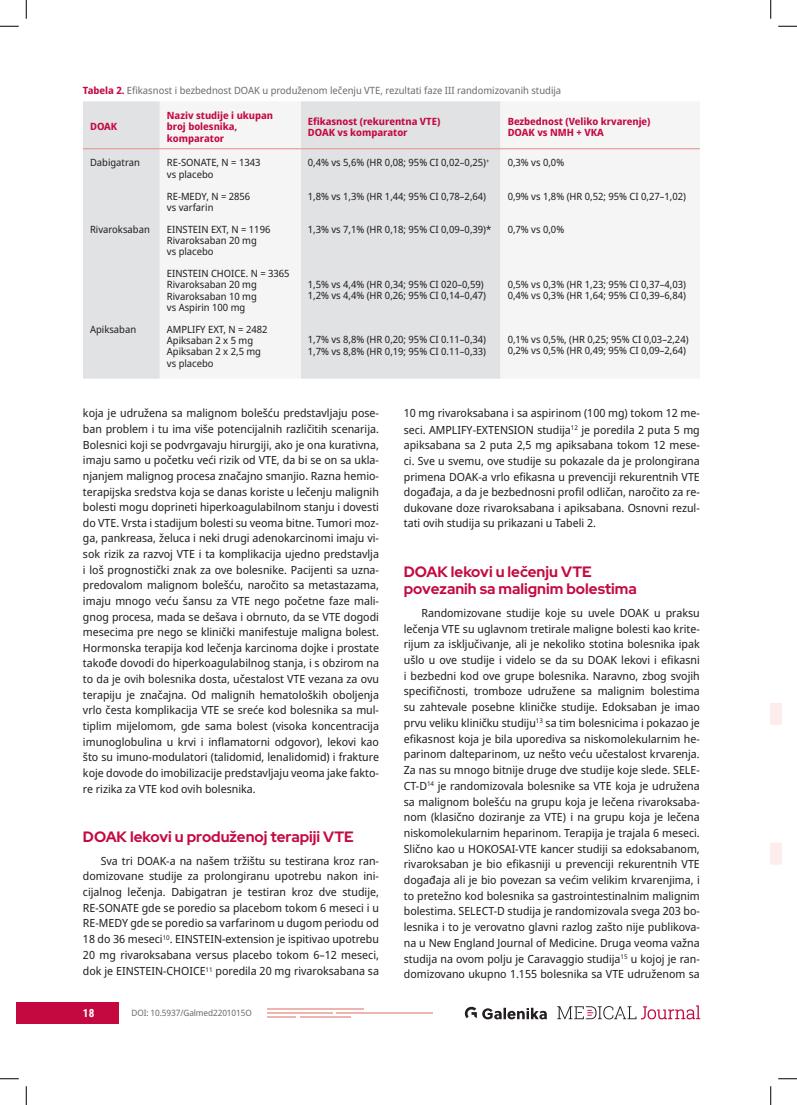
<style>
.page{position:relative;width:797px;height:1105px;background:#fff}
.page>*{position:absolute;margin:0;border:0;box-sizing:border-box;transform-origin:0 0}
.Podnaslov{font:700 15px/17.5px "Red Hat Display";color:#c40941}
.Paragraf_-_Glavni{font:11.25px/15.8px "Noto Sans Display";color:#231f20;text-align:justify}
.t1{font:700 11.25px "Roboto Condensed";color:#fff}
.Paragraf_-_Tabela{font:10px/11.2px "Noto Sans Display";color:#231f20}
.Paragraf_-_Tabela-2{font:700 10px/11.2px "Noto Sans Display";color:#c40941}
.Tabela_opis{font:10px "Noto Sans Display";color:#6c6d70}
.t2{font:8.75px "Noto Sans Display";letter-spacing:-.01em;color:#6c6d70}
.s1{font-weight:700;color:#c40941}
</style>
<div class="page">
<svg style="left:464px;top:1005px;width:236px;height:14px"></svg>
<svg style="left:770px;top:703px;width:11px;height:162px"></svg>
<div style="left:16px;top:1002px;width:102px;height:22px;background:#c40941"></div>
<hr style="left:268px;top:1012px;width:65px;height:1px;background:#ecb5af">
<hr style="left:336px;top:1012px;width:96px;height:1px;background:#ecb5af">
<hr style="left:268px;top:1008px;width:96px;height:2px;background:#ecb5af">
<svg style="left:268px;top:1016px;width:28px;height:1px"></svg>
<hr style="left:299px;top:1016px;width:51px;height:1px;background:#ecb5af">
<div style="left:83px;top:101px;width:77px;height:278px;background:#e1e2e4"></div>
<svg style="left:160px;top:101px;width:539px;height:278px;fill:#f5f5f6"></svg>
<hr style="left:83px;top:148px;width:77px;height:1px;background:#e69f9c">
<hr style="left:160px;top:148px;width:141px;height:1px;background:#e69f9c">
<hr style="left:301px;top:148px;width:199px;height:1px;background:#e69f9c">
<hr style="left:500px;top:148px;width:199px;height:1px;background:#e69f9c">
<svg style="left:0;top:25px;width:19px;height:2px"></svg>
<svg style="left:778px;top:25px;width:19px;height:2px"></svg>
<svg style="left:0;top:1078px;width:19px;height:1px"></svg>
<svg style="left:778px;top:1078px;width:19px;height:1px"></svg>
<svg style="left:25px;top:0;width:2px;height:19px"></svg>
<svg style="left:25px;top:1086px;width:2px;height:19px"></svg>
<svg style="left:770px;top:0;width:1px;height:19px"></svg>
<svg style="left:770px;top:1086px;width:1px;height:19px"></svg>
<p class="Tabela_opis" style="left:83px;top:84px;width:480px"><span class="s1">Tabela 2.</span> Efikasnost i bezbednost DOAK u produženom lečenju VTE, rezultati faze III randomizovanih studija</p>
<p class="Paragraf_-_Tabela-2" style="left:90px;top:121px;width:29px">DOAK</p>
<p class="Paragraf_-_Tabela-2" style="left:167px;top:110px;width:108px">Naziv studije i ukupan broj bolesnika, komparator</p>
<p class="Paragraf_-_Tabela-2" style="left:308px;top:116px;width:134px">Efikasnost (rekurentna VTE)<br>DOAK vs komparator</p>
<p class="Paragraf_-_Tabela-2" style="left:507px;top:116px;width:144px">Bezbednost (Veliko krvarenje)<br>DOAK vs NMH + VKA</p>
<p class="Paragraf_-_Tabela" style="left:90px;top:157px;width:51px">Dabigatran</p>
<p class="Paragraf_-_Tabela" style="left:167px;top:157px;width:95px">RE-SONATE, N = 1343 vs placebo</p>
<p class="Paragraf_-_Tabela" style="left:167px;top:191px;width:85px">RE-MEDY, N = 2856 vs varfarin</p>
<p class="Paragraf_-_Tabela" style="left:167px;top:224px;width:105px">EINSTEIN EXT, N = 1196<br>Rivaroksaban 20 mg<br>vs placebo</p>
<p class="Paragraf_-_Tabela" style="left:167px;top:268px;width:124px">EINSTEIN CHOICE. N = 3365<br>Rivaroksaban 20 mg<br>Rivaroksaban 10 mg<br>vs Aspirin 100 mg</p>
<p class="Paragraf_-_Tabela" style="left:167px;top:324px;width:102px">AMPLIFY EXT, N = 2482<br>Apiksaban 2 x 5 mg<br>Apiksaban 2 x 2,5 mg vs placebo</p>
<p class="Paragraf_-_Tabela" style="left:308px;top:157px;width:183px">0,4% vs 5,6% (HR 0,08; 95% CI 0,02–0,25)<sup>+</sup></p>
<p class="Paragraf_-_Tabela" style="left:308px;top:191px;width:180px">1,8% vs 1,3% (HR 1,44; 95% CI 0,78–2,64)</p>
<p class="Paragraf_-_Tabela" style="left:308px;top:224px;width:185px">1,3% vs 7,1% (HR 0,18; 95% CI 0,09–0,39)*</p>
<p class="Paragraf_-_Tabela" style="left:507px;top:157px;width:58px">0,3% vs 0,0%</p>
<p class="Paragraf_-_Tabela" style="left:507px;top:191px;width:180px">0,9% vs 1,8% (HR 0,52; 95% CI 0,27–1,02)</p>
<p class="Paragraf_-_Tabela" style="left:507px;top:224px;width:58px">0,7% vs 0,0%</p>
<p class="Paragraf_-_Tabela" style="left:90px;top:224px;width:61px">Rivaroksaban</p>
<p class="Paragraf_-_Tabela" style="left:308px;top:279px;width:180px">1,5% vs 4,4% (HR 0,34; 95% CI 020–0,59)<br>1,2% vs 4,4% (HR 0,26; 95% CI 0,14–0,47)</p>
<p class="Paragraf_-_Tabela" style="left:308px;top:334px;width:180px">1,7% vs 8,8% (HR 0,20; 95% CI 0.11–0,34)<br>1,7% vs 8,8% (HR 0,19; 95% CI 0.11–0,33)</p>
<p class="Paragraf_-_Tabela" style="left:507px;top:279px;width:180px">0,5% vs 0,3% (HR 1,23; 95% CI 0,37–4,03)<br>0,4% vs 0,3% (HR 1,64; 95% CI 0,39–6,84)</p>
<p class="Paragraf_-_Tabela" style="left:507px;top:334px;width:182px">0,1% vs 0,5%, (HR 0,25; 95% CI 0,03–2,24)<br>0,2% vs 0,5% (HR 0,49; 95% CI 0,09–2,64)</p>
<p class="Paragraf_-_Tabela" style="left:90px;top:324px;width:48px">Apiksaban</p>
<p class="Paragraf_-_Glavni" style="left:83px;top:406px;width:297px">koja je udružena sa malignom bolešću predstavljaju pose&shy;ban problem i tu ima više potencijalnih različitih scenarija.<br>Bolesnici koji se podvrgavaju hirurgiji, ako je ona kurativna, imaju samo u početku veći rizik od VTE, da bi se on sa ukla&shy;njanjem malignog procesa značajno smanjio. Razna hemio&shy;terapijska sredstva koja se danas koriste u lečenju malignih bolesti mogu doprineti hiperkoagulabilnom stanju i dovesti do VTE. Vrsta i stadijum bolesti su veoma bitne. Tumori moz&shy;ga, pankreasa, želuca i neki drugi adenokarcinomi imaju vi&shy;sok rizik za razvoj VTE i ta komplikacija ujedno predstavlja i loš prognostički znak za ove bolesnike. Pacijenti sa uzna&shy;predovalom malignom bolešću, naročito sa metastazama, imaju mnogo veću šansu za VTE nego početne faze mali&shy;gnog procesa, mada se dešava i obrnuto, da se VTE dogodi mesecima pre nego se klinički manifestuje maligna bolest.<br>Hormonska terapija kod lečenja karcinoma dojke i prostate takođe dovodi do hiperkoagulabilnog stanja, i s obzirom na to da je ovih bolesnika dosta, učestalost VTE vezana za ovu terapiju je značajna. Od malignih hematoloških oboljenja vrlo česta komplikacija VTE se sreće kod bolesnika sa mul&shy;tiplim mijelomom, gde sama bolest (visoka koncentracija imunoglobulina u krvi i inflamatorni odgovor), lekovi kao što su imuno-modulatori (talidomid, lenalidomid) i frakture koje dovode do imobilizacije predstavljaju veoma jake fakto&shy;re rizika za VTE kod ovih bolesnika.</p>
<p class="Podnaslov" style="left:83px;top:827px;width:272px">DOAK lekovi u produženoj terapiji VTE</p>
<p class="Paragraf_-_Glavni" style="left:83px;top:853px;width:297px;text-indent:18px">Sva tri DOAK-a na našem tržištu su testirana kroz ran&shy;domizovane studije za prolongiranu upotrebu nakon ini&shy;cijalnog lečenja. Dabigatran je testiran kroz dve studije, RE-SONATE gde se poredio sa placebom tokom 6 meseci i u RE-MEDY gde se poredio sa varfarinom u dugom periodu od 18 do 36 meseci<sup>10</sup>. EINSTEIN-extension je ispitivao upotrebu 20 mg rivaroksabana versus placebo tokom 6–12 meseci, dok je EINSTEIN-CHOICE<sup>11</sup> poredila 20 mg rivaroksabana sa</p>
<p class="t1" style="left:83px;top:1005px;width:13px">18</p>
<p class="t2" style="left:131px;top:1006px;width:122px">DOI: 10.5937/Galmed2201015O</p>
<p class="Paragraf_-_Glavni" style="left:404px;top:406px;width:297px">10 mg rivaroksabana i sa aspirinom (100 mg) tokom 12 me&shy;seci. AMPLIFY-EXTENSION studija<sup>12</sup> je poredila 2 puta 5 mg apiksabana sa 2 puta 2,5 mg apiksabana tokom 12 mese&shy;ci. Sve u svemu, ove studije su pokazale da je prolongirana primena DOAK-a vrlo efikasna u prevenciji rekurentnih VTE događaja, a da je bezbednosni profil odličan, naročito za re&shy;dukovane doze rivaroksabana i apiksabana. Osnovni rezul&shy;tati ovih studija su prikazani u Tabeli 2.</p>
<p class="Podnaslov" style="left:404px;top:562px;width:234px">DOAK lekovi u lečenju VTE povezanih sa malignim bolestima</p>
<p class="Paragraf_-_Glavni" style="left:404px;top:605px;width:297px;text-indent:18px">Randomizovane studije koje su uvele DOAK u praksu lečenja VTE su uglavnom tretirale maligne bolesti kao krite&shy;rijum za isključivanje, ali je nekoliko stotina bolesnika ipak ušlo u ove studije i videlo se da su DOAK lekovi i efikasni i bezbedni kod ove grupe bolesnika. Naravno, zbog svojih specifičnosti, tromboze udružene sa malignim bolestima su zahtevale posebne kliničke studije. Edoksaban je imao prvu veliku kliničku studiju<sup>13</sup> sa tim bolesnicima i pokazao je efikasnost koja je bila uporediva sa niskomolekularnim he&shy;parinom dalteparinom, uz nešto veću učestalost krvarenja.<br>Za nas su mnogo bitnije druge dve studije koje slede. SELE-CT-D<sup>14</sup> je randomizovala bolesnike sa VTE koja je udružena sa malignom bolešću na grupu koja je lečena rivaroksaba&shy;nom (klasično doziranje za VTE) i na grupu koja je lečena niskomolekularnim heparinom. Terapija je trajala 6 meseci.<br>Slično kao u HOKOSAI-VTE kancer studiji sa edoksabanom, rivaroksaban je bio efikasniji u prevenciji rekurentnih VTE događaja ali je bio povezan sa većim velikim krvarenjima, i to pretežno kod bolesnika sa gastrointestinalnim malignim bolestima. SELECT-D studija je randomizovala svega 203 bo&shy;lesnika i to je verovatno glavni razlog zašto nije publikova&shy;na u New England Journal of Medicine. Druga veoma važna studija na ovom polju je Caravaggio studija<sup>15</sup> u kojoj je ran&shy;domizovano ukupno 1.155 bolesnika sa VTE udruženom sa</p>
</div>
